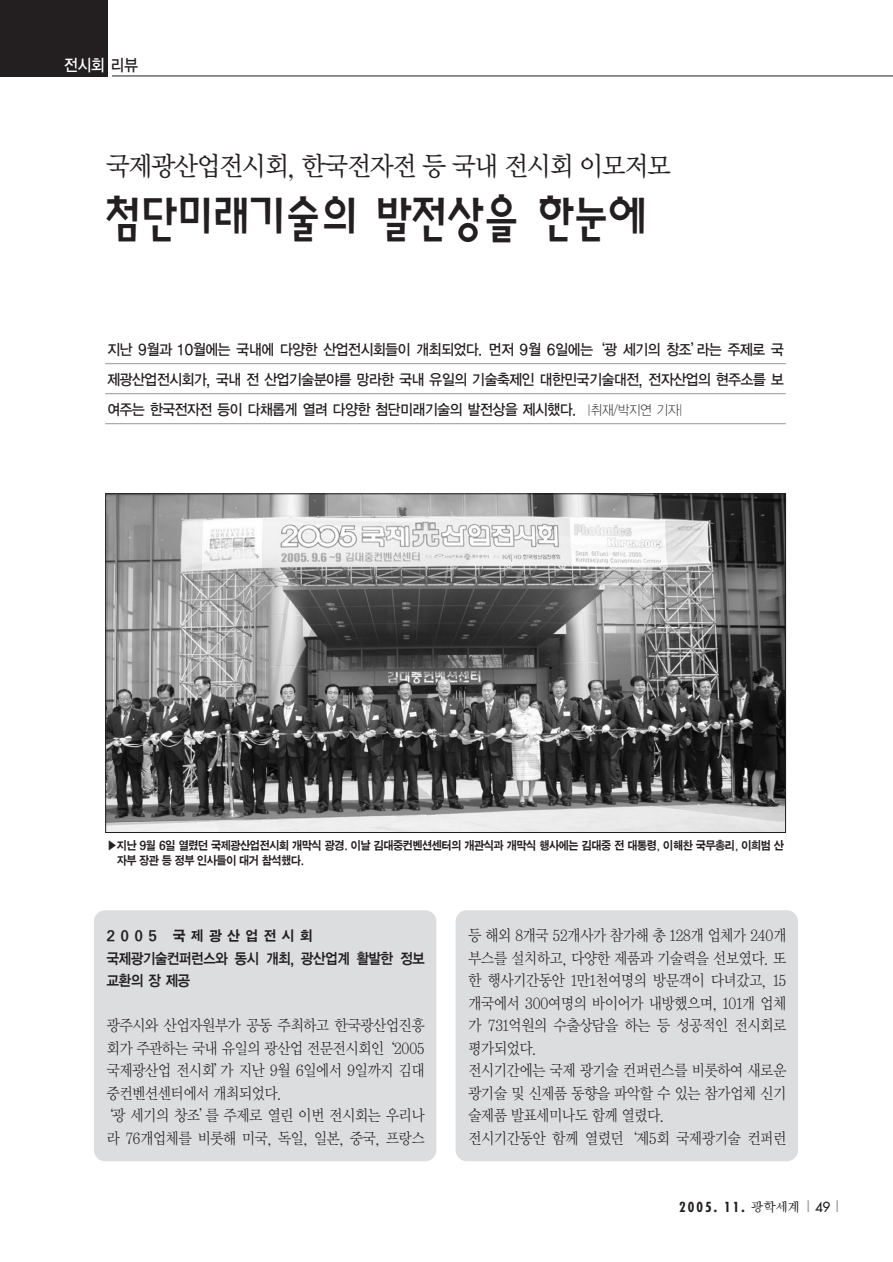
<style>
.page{position:relative;width:893px;height:1262px;background:#fff}
.page>*{position:absolute;margin:0;border:0;box-sizing:border-box;transform-origin:0 0}
.t1{font:46.5px "H Sal M";letter-spacing:-.185em;color:#231f20;scale:.95 1}
.t2{font:27px "Y Mj O13";letter-spacing:-.115em;color:#231f20;scale:.95 1}
.t3{font:16.5px "YGO13";color:#fff;scale:.9 1}
.t4{font:15.75px/22.5px "Y Mj O12";letter-spacing:-.095em;color:#231f20;scale:.9 1}
.t5{font:15px/30px "YGO13";letter-spacing:-.11em;color:#231f20;text-align:justify;scale:.93 1}
.t6{font:15px/22.5px "YGO14";letter-spacing:-.105em;color:#231f20;scale:.9 1}
.t7{font:14.25px "SM Ago K";letter-spacing:.345em;color:#231f20;scale:.95 1}
.t8{font:700 condensed 13.5px "Futura";letter-spacing:.145em;color:#231f20}
.t9{font:12px/15px "SM Ago K";letter-spacing:-.105em;color:#231f20;scale:.9 1}
.s1{color:#231f20}
.s2{font-family:"YGO11";font-size:13.5px}
.s3{font-family:"Sand Sw M";font-weight:400;font-stretch:normal}
.s4{font-weight:400;font-stretch:normal;color:#939598}
.s5{font-weight:400;font-stretch:normal}
</style>
<div class="page">
<div style="left:0;top:0;width:107px;height:76px;background:#231f20"></div>
<hr style="left:112px;top:76px;width:780px;height:1px;background:#231f20">
<div style="left:455px;top:910px;width:343px;height:251px;background:#dcdddf;border-radius:11px"></div>
<div style="left:94px;top:910px;width:342px;height:251px;background:#dcdddf;border-radius:11px"></div>
<img style="left:107px;top:495px;width:677px;height:336px">
<hr style="left:105px;top:363px;width:680px;height:1px;background:#939598">
<hr style="left:105px;top:393px;width:680px;height:1px;background:#939598">
<hr style="left:105px;top:423px;width:680px;height:1px;background:#939598">
<p class="t3" style="left:63px;top:58px;width:85px">전시회 <span class="s1">리뷰</span></p>
<h2 class="t2" style="left:105px;top:154px;width:598px">국제광산업전시회, 한국전자전 등 국내 전시회 이모저모</h2>
<h1 class="t1" style="left:101px;top:198px;width:579px">첨단미래기술의 발전상을 한눈에</h1>
<p class="t5" style="left:107px;top:335px;width:730px">지난 9월과 10월에는 국내에 다양한 산업전시회들이 개최되었다. 먼저 9월 6일에는‘광 세기의 창조’라는 주제로 국 제광산업전시회가, 국내 전 산업기술분야를 망라한 국내 유일의 기술축제인 대한민국기술대전, 전자산업의 현주소를 보 여주는 한국전자전 등이 다채롭게 열려 다양한 첨단미래기술의 발전상을 제시했다. <span class="s2">|취재/박지연 기자|</span></p>
<p class="t9" style="left:116px;top:838px;width:743px;text-indent:-10px">▶지난 9월 6일 열렸던 국제광산업전시회 개막식 광경. 이날 김대중컨벤션센터의 개관식과 개막식 행사에는 김대중 전 대통령, 이해찬 국무총리, 이희범 산 자부 장관 등 정부 인사들이 대거 참석했다.</p>
<p class="t7" style="left:106px;top:929px;width:219px">2005 국제광산업전시회</p>
<p class="t6" style="left:106px;top:948px;width:356px">국제광기술컨퍼런스와 동시 개최, 광산업계 활발한 정보 교환의 장 제공</p>
<p class="t4" style="left:106px;top:1015px;width:356px">광주시와 산업자원부가 공동 주최하고 한국광산업진흥</p>
<p class="t4" style="left:106px;top:1037px;width:356px">회가 주관하는 국내 유일의 광산업 전문전시회인‘2005</p>
<p class="t4" style="left:106px;top:1060px;width:356px">국제광산업 전시회’가 지난 9월 6일에서 9일까지 김대</p>
<p class="t4" style="left:106px;top:1082px;width:197px">중컨벤션센터에서 개최되었다.</p>
<p class="t4" style="left:99px;top:1105px;width:364px">‘광 세기의 창조’를 주제로 열린 이번 전시회는 우리나</p>
<p class="t4" style="left:106px;top:1127px;width:356px">라 76개업체를 비롯해 미국, 독일, 일본, 중국, 프랑스</p>
<p class="t4" style="left:468px;top:925px;width:356px">등 해외 8개국 52개사가 참가해 총 128개 업체가 240개 부스를 설치하고, 다양한 제품과 기술력을 선보였다. 또 한 행사기간동안 1만1천여명의 방문객이 다녀갔고, 15 개국에서 300여명의 바이어가 내방했으며, 101개 업체 가 731억원의 수출상담을 하는 등 성공적인 전시회로 평가되었다.<br>전시기간에는 국제 광기술 컨퍼런스를 비롯하여 새로운 광기술 및 신제품 동향을 파악할 수 있는 참가업체 신기 술제품 발표세미나도 함께 열렸다.<br>전시기간동안 함께 열렸던‘제5회 국제광기술 컨퍼런</p>
<p class="t8" style="left:679px;top:1200px;width:163px">2005. 11. <span class="s3">광학세계</span> <span class="s4">|</span> <span class="s5">49</span><span class="s4">|</span></p>
</div>
